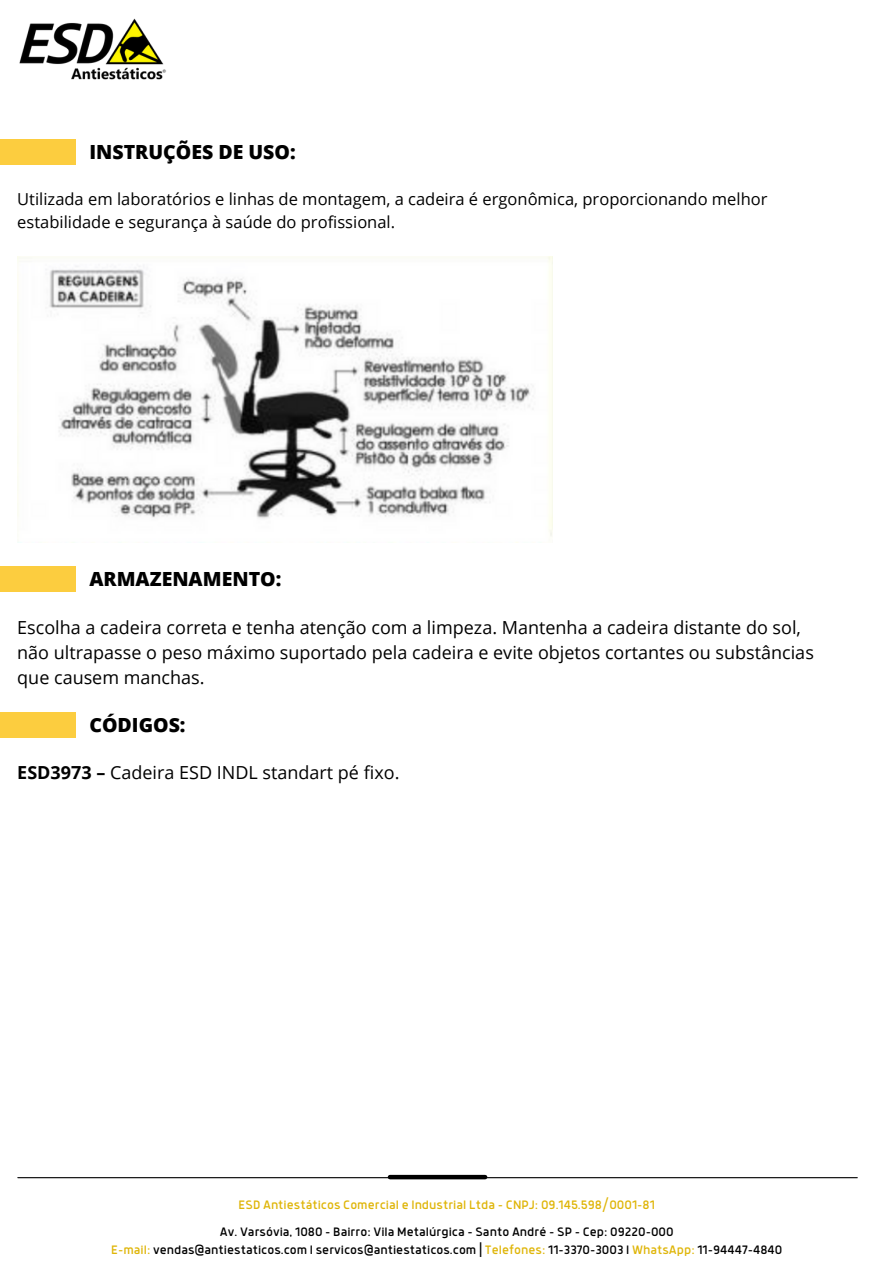
<style>
.page{position:relative;width:894px;height:1264px;background:#fff}
.page>*{position:absolute;margin:0;border:0;box-sizing:border-box;transform-origin:0 0}
.t1{font:800 19.5px "Open Sans";color:#000}
.t2{font:18px/24.8px "Open Sans";color:#000}
.t3{font:16.5px/22.5px "Open Sans";color:#000}
.t4{font:13.5px "Anteb";color:#000}
.t5{font:13.5px "Anteb";color:#dfb508}
.s1{font-weight:700}
.s2{color:#dfb508}
</style>
<div class="page">
<div style="left:0;top:140px;width:76px;height:25px;background:#fccd3f"></div>
<img style="left:19px;top:18px;width:147px;height:62px">
<hr style="left:18px;top:1177px;width:839px;height:1px;background:#000">
<div style="left:390px;top:1174px;width:95px;height:5px;background:#000"></div>
<div style="left:0;top:712px;width:76px;height:25px;background:#fccd3f"></div>
<div style="left:0;top:566px;width:76px;height:25px;background:#fccd3f"></div>
<img style="left:17px;top:256px;width:535px;height:281px">
<h3 class="t1" style="left:89px;top:138px;width:208px">INSTRUÇÕES DE USO:</h3>
<p class="t3" style="left:17px;top:187px;width:751px">Utilizada em laboratórios e linhas de montagem, a cadeira é ergonômica, proporcionando melhor estabilidade e segurança à saúde do profissional.</p>
<p class="t1" style="left:89px;top:565px;width:193px">ARMAZENAMENTO:</p>
<h1 class="t2" style="left:17px;top:614px;width:797px">Escolha a cadeira correta e tenha atenção com a limpeza. Mantenha a cadeira distante do sol, não ultrapasse o peso máximo suportado pela cadeira e evite objetos cortantes ou substâncias que causem manchas.</h1>
<h2 class="t1" style="left:89px;top:710px;width:98px">CÓDIGOS:</h2>
<p class="t2" style="left:17px;top:760px;width:383px"><span class="s1">ESD3973 –</span> Cadeira ESD INDL standart pé fixo.</p>
<p class="t5" style="left:238px;top:1198px;width:418px">ESD Antiestáticos Comercial e Industrial Ltda - CNPJ: 09.145.598/0001-81</p>
<h1 class="t4" style="left:220px;top:1226px;width:455px">Av. Varsóvia, 1080 - Bairro: Vila Metalúrgica - Santo André - SP - Cep: 09220-000</h1>
<h2 class="t4" style="left:111px;top:1244px;width:672px"><span class="s2">E-mail:</span> vendas@antiestaticos.com I servicos@antiestaticos.com | <span class="s2">Telefones:</span> 11-3370-3003 I <span class="s2">WhatsApp:</span> 11-94447-4840</h2>
</div>
